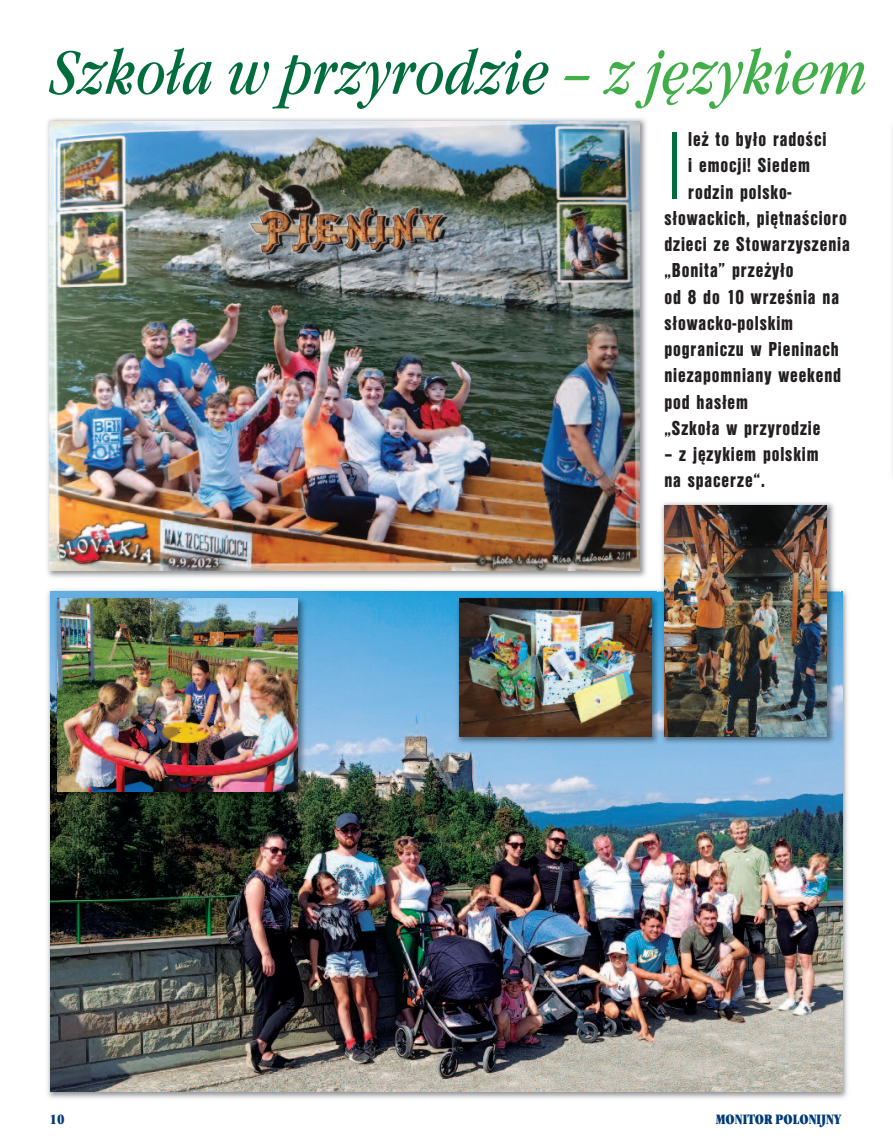
<style>
.page{position:relative;width:893px;height:1141px;background:#fff}
.page>*{position:absolute;margin:0;border:0;box-sizing:border-box;transform-origin:0 0}
.t1{font:99.75px "Nimbus San DCE Ligh Cond";color:#016d3c;scale:.95 1}
.t2{font:italic condensed 63px "Garamond Itc TCE";color:#016d3c}
.t3{font:21px/26.2px "Nimbus San DCE Blac Cond";letter-spacing:.045em;color:#231f20;scale:.95 1}
.t4{font:ultra-condensed 14px "Garamond Itc TCE";color:#013b77}
.s1{color:#40ae49}
</style>
<div class="page">
<img style="left:892px;top:127px;width:1px;height:349px">
<img style="left:47px;top:589px;width:801px;height:510px">
<img style="left:50px;top:592px;width:792px;height:499px">
<img style="left:47px;top:118px;width:599px;height:460px">
<img style="left:50px;top:121px;width:589px;height:449px">
<img style="left:51px;top:593px;width:259px;height:211px">
<img style="left:57px;top:599px;width:240px;height:193px">
<img style="left:658px;top:502px;width:182px;height:248px">
<img style="left:664px;top:505px;width:163px;height:232px">
<img style="left:453px;top:593px;width:212px;height:157px">
<img style="left:664px;top:593px;width:1px;height:144px">
<img style="left:460px;top:599px;width:191px;height:138px">
<h2 class="t2" style="left:50px;top:35px;width:820px">Szkoła w przyrodzie <span class="s1">– z językiem</span></h2>
<h1 class="t1" style="left:664px;top:106px;width:22px">I</h1>
<p class="t3" style="left:688px;top:126px;width:147px">leż to było radości</p>
<p class="t3" style="left:688px;top:152px;width:130px">i emocji! Siedem</p>
<p class="t3" style="left:688px;top:178px;width:110px">rodzin polsko-</p>
<p class="t3" style="left:664px;top:204px;width:194px">słowackich, piętnaścioro</p>
<p class="t3" style="left:664px;top:231px;width:197px">dzieci ze Stowarzyszenia</p>
<p class="t3" style="left:664px;top:257px;width:137px">„Bonita” przeżyło</p>
<p class="t3" style="left:664px;top:283px;width:185px">od 8 do 10 września na</p>
<p class="t3" style="left:664px;top:309px;width:137px">słowacko-polskim</p>
<p class="t3" style="left:664px;top:336px;width:185px">pograniczu w Pieninach</p>
<p class="t3" style="left:664px;top:362px;width:187px">niezapomniany weekend</p>
<p class="t3" style="left:664px;top:388px;width:90px">pod hasłem</p>
<p class="t3" style="left:664px;top:414px;width:166px">„Szkoła w przyrodzie</p>
<p class="t3" style="left:664px;top:441px;width:164px">– z językiem polskim na spacerze“.</p>
<p class="t4" style="left:50px;top:1111px;width:17px">10</p>
<p class="t4" style="left:716px;top:1111px;width:127px">MONITOR POLONIJNY</p>
</div>
